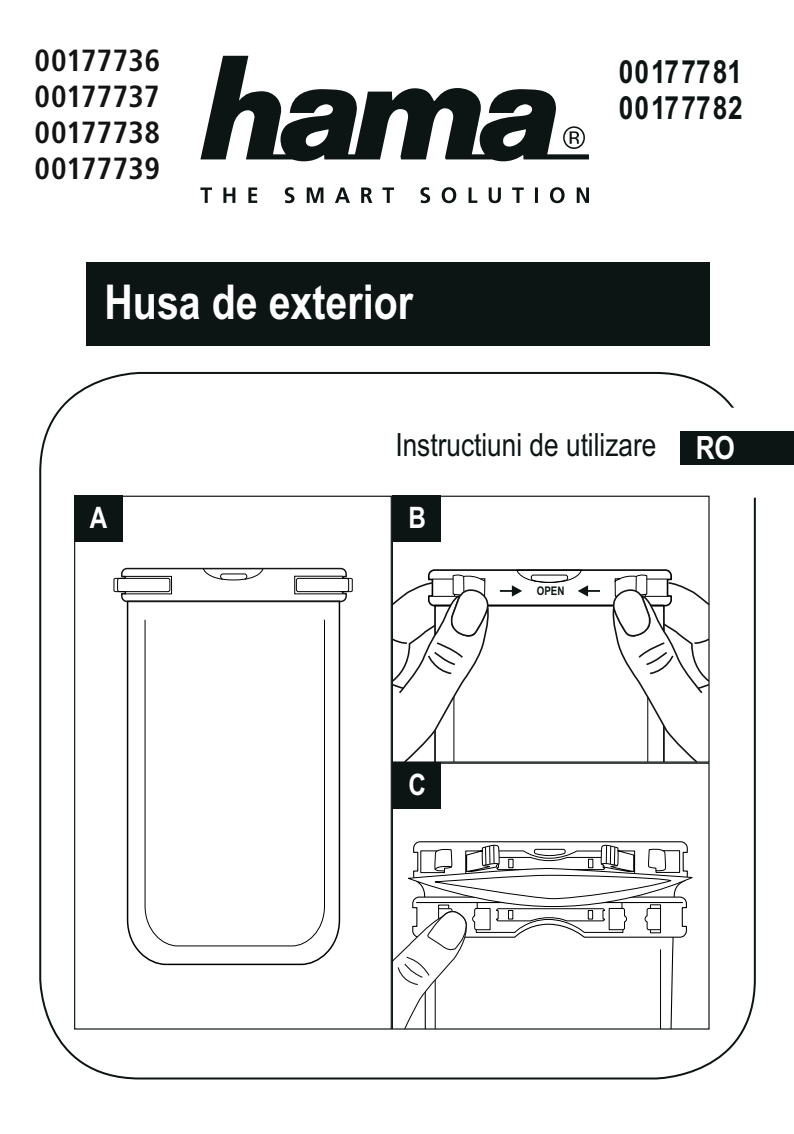
<style>
.page{position:relative;width:794px;height:1134px;background:#fff}
.page>*{position:absolute;margin:0;border:0;box-sizing:border-box;transform-origin:0 0}
.t1{font:700 48px "Arial Narrow";color:#fff}
.t2{font:700 condensed 32px/36px "Frutiger Next LTW1 G";letter-spacing:.01em;color:#141314;text-align:justify}
.t3{font:32px "Arial Narrow";color:#0c1414}
.t4{font:700 32px/36px "Arial Narrow";letter-spacing:.03em;color:#0c1414}
.t5{font:700 29.6px "Arial Narrow";color:#fff}
.t6{font:700 12px "Arial Narrow";color:#0c1414}
.s1{font-weight:700;color:#fff}
</style>
<div class="page">
<svg style="left:200px;top:56px;width:389px;height:105px"></svg>
<svg style="left:563px;top:126px;width:22px;height:23px"></svg>
<svg style="left:200px;top:187px;width:389px;height:16px"></svg>
<div style="left:86px;top:262px;width:623px;height:84px;background:#0c1414"></div>
<div style="left:680px;top:432px;width:114px;height:33px;background:#0c1414"></div>
<svg style="left:126px;top:603px;width:215px;height:363px"></svg>
<svg style="left:144px;top:619px;width:181px;height:328px"></svg>
<svg style="left:113px;top:567px;width:240px;height:36px"></svg>
<svg style="left:390px;top:568px;width:320px;height:196px"></svg>
<div style="left:392px;top:496px;width:317px;height:267px;border:1px solid #0c1414"></div>
<svg style="left:391px;top:820px;width:302px;height:210px"></svg>
<div style="left:392px;top:762px;width:317px;height:267px;border:1px solid #0c1414"></div>
<div style="left:74px;top:496px;width:49px;height:46px;background:#0c1414"></div>
<div style="left:392px;top:496px;width:48px;height:46px;background:#0c1414"></div>
<div style="left:392px;top:763px;width:48px;height:46px;background:#0c1414"></div>
<p class="t2" style="left:34px;top:42px;width:127px">00177736<br>00177737<br>00177738<br>00177739</p>
<h1 class="t1" style="left:105px;top:284px;width:310px">Husa de exterior</h1>
<p class="t4" style="left:619px;top:57px;width:125px">00177781<br>00177782</p>
<p class="t3" style="left:395px;top:433px;width:341px">Instructiuni de utilizare <span class="s1">RO</span></p>
<p class="t5" style="left:90px;top:506px;width:19px">A</p>
<p class="t5" style="left:408px;top:506px;width:19px">B</p>
<p class="t5" style="left:408px;top:773px;width:19px">C</p>
<p class="t6" style="left:537px;top:586px;width:29px">OPEN</p>
</div>
